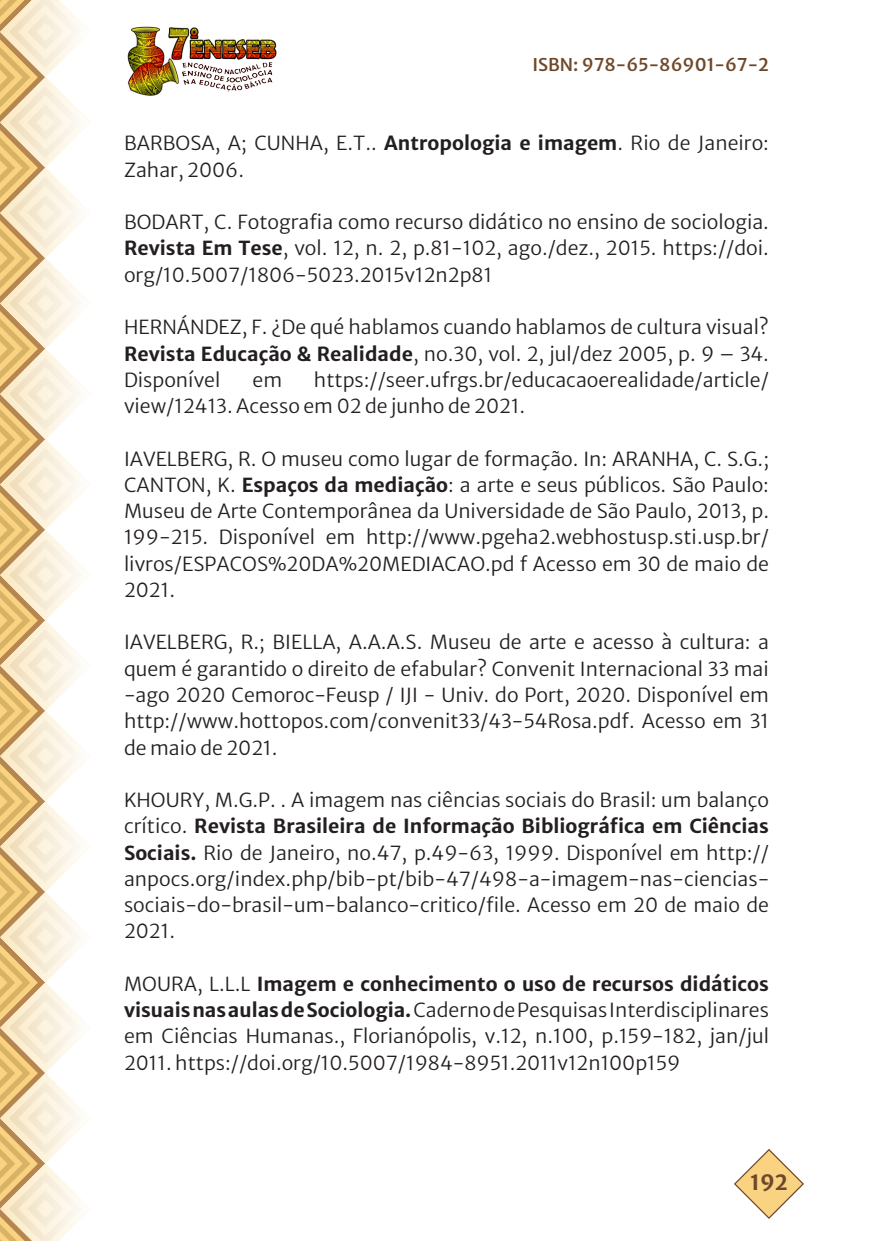
<style>
.page{position:relative;width:893px;height:1241px;background:#fff}
.page>*{position:absolute;margin:0;border:0;box-sizing:border-box;transform-origin:0 0}
.t1{font:700 21px "Merriweather Sans";color:#6f482a}
._11_REFERENCIAS{font:300 19.25px/26.2px "Merriweather Sans";color:#231f20;text-align:justify}
.t2{font:500 17.5px "Merriweather Sans";color:#6f482a}
.s1{font-weight:700}
</style>
<div class="page">
<img style="left:127px;top:26px;width:150px;height:70px">
<svg style="left:0;top:0;width:90px;height:1240px"></svg>
<svg style="left:734px;top:1149px;width:70px;height:69px"></svg>
<p class="t2" style="left:532px;top:49px;width:238px">ISBN: 978-65-86901-67-2</p>
<p class="_11_REFERENCIAS" style="left:124px;top:128px;width:646px">BARBOSA, A; CUNHA, E.T.. <span class="s1">Antropologia e imagem</span>. Rio de Janeiro:<br>Zahar, 2006.</p>
<p class="_11_REFERENCIAS" style="left:124px;top:207px;width:646px">BODART, C. Fotografia como recurso didático no ensino de sociologia.<br><span class="s1">Revista Em Tese</span>, vol. 12, n. 2, p.81-102, ago./dez., 2015. https://doi. org/10.5007/1806-5023.2015v12n2p81</p>
<p class="_11_REFERENCIAS" style="left:124px;top:312px;width:646px">HERNÁNDEZ, F. ¿De qué hablamos cuando hablamos de cultura visual?<br><span class="s1">Revista Educação &amp; Realidade</span>, no.30, vol. 2, jul/dez 2005, p. 9 – 34.<br>Disponível</p>
<p class="_11_REFERENCIAS" style="left:124px;top:364px;width:646px;text-indent:190px">https://seer.ufrgs.br/educacaoerealidade/article/ view/12413. Acesso em 02 de junho de 2021.</p>
<p class="_11_REFERENCIAS" style="left:124px;top:443px;width:646px">IAVELBERG, R. O museu como lugar de formação. In: ARANHA, C. S.G.; CANTON, K. <span class="s1">Espaços da mediação</span>: a arte e seus públicos. São Paulo:<br>Museu de Arte Contemporânea da Universidade de São Paulo, 2013, p.<br>199-215. Disponível em http://www.pgeha2.webhostusp.sti.usp.br/ livros/ESPACOS%20DA%20MEDIACAO.pd f Acesso em 30 de maio de 2021.</p>
<p class="_11_REFERENCIAS" style="left:124px;top:627px;width:646px">IAVELBERG, R.; BIELLA, A.A.A.S. Museu de arte e acesso à cultura: a quem é garantido o direito de efabular? Convenit Internacional 33 mai -ago 2020 Cemoroc-Feusp / IJI - Univ. do Port, 2020. Disponível em http://www.hottopos.com/convenit33/43-54Rosa.pdf. Acesso em 31 de maio de 2021.</p>
<p class="_11_REFERENCIAS" style="left:124px;top:784px;width:647px">KHOURY, M.G.P. . A imagem nas ciências sociais do Brasil: um balanço crítico. <span class="s1">Revista Brasileira de Informação Bibliográfica em Ciências Sociais.</span> Rio de Janeiro, no.47, p.49-63, 1999. Disponível em http:// anpocs.org/index.php/bib-pt/bib-47/498-a-imagem-nas-ciencias&shy;sociais-do-brasil-um-balanco-critico/file. Acesso em 20 de maio de 2021.</p>
<p class="_11_REFERENCIAS" style="left:124px;top:968px;width:646px">MOURA, L.L.L <span class="s1">Imagem e conhecimento o uso de recursos didáticos visuais nas aulas de Sociologia.</span> Caderno de Pesquisas Interdisciplinares em Ciências Humanas., Florianópolis, v.12, n.100, p.159-182, jan/jul 2011. https://doi.org/10.5007/1984-8951.2011v12n100p159</p>
<p class="_11_REFERENCIAS" style="left:253px;top:364px;width:31px">em</p>
<p class="t1" style="left:750px;top:1164px;width:39px">192</p>
</div>
